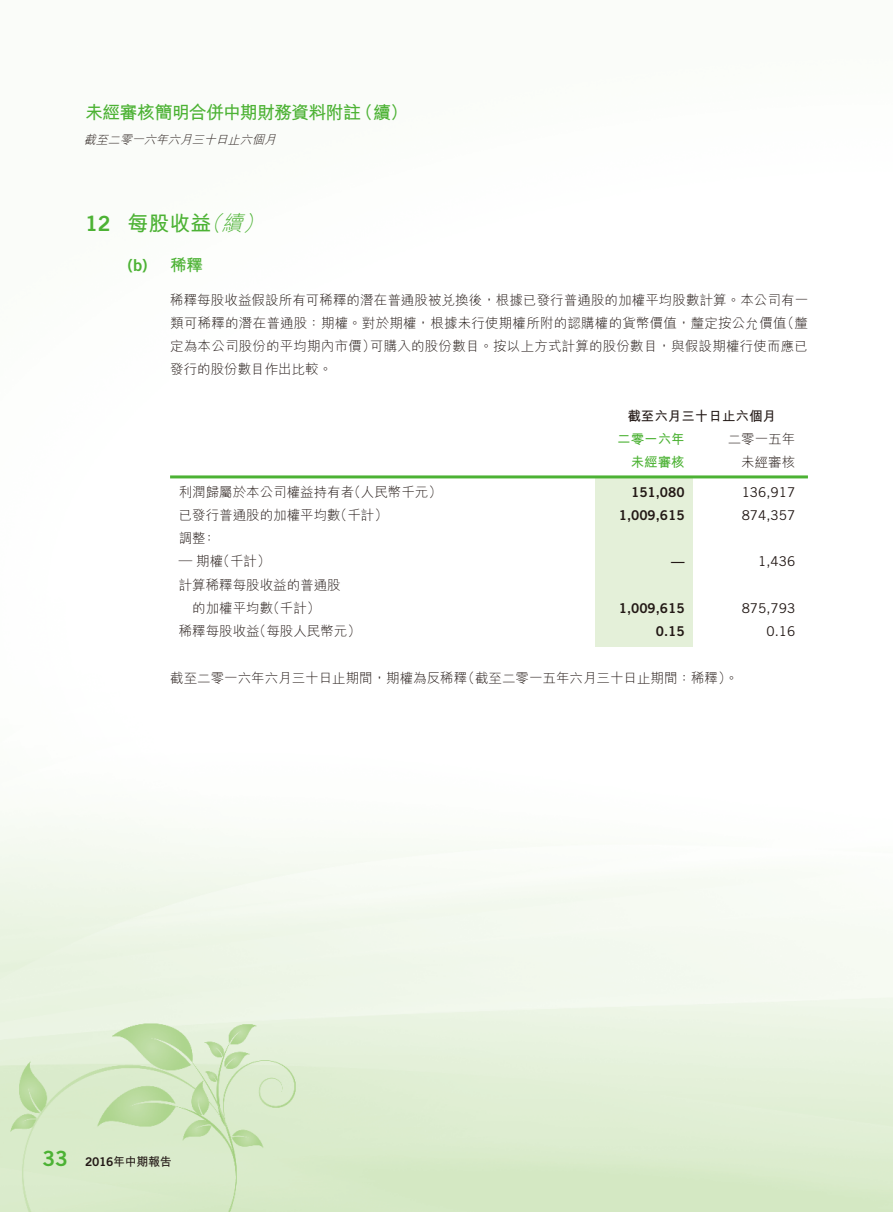
<style>
.page{position:relative;width:893px;height:1212px;background:#fff}
.page>*{position:absolute;margin:0;border:0;box-sizing:border-box;transform-origin:0 0}
.t1{font:21px "Trade Gothic LT Std Bd 2";color:#4cb234}
.t2{font:700 21px "M Hei HK";color:#4cb234}
.t3{font:italic 300 21px "M Hei HK";color:#4cb234}
.t4{font:700 18px "M Hei HK";letter-spacing:-.045em;color:#4cb234}
.t5{font:16.5px "Trade Gothic LT Std Bd 2";color:#4cb234}
.t6{font:700 16.5px "M Hei HK";color:#4cb234}
.t7{font:300 13.5px/23.2px "M Hei HK";letter-spacing:.005em;color:#231916}
.t8{font:13.5px "Trade Gothic LT Std";color:#231916}
.t9{font:13.5px "Trade Gothic LT Std Bd 2";color:#231916}
.t10{font:700 13.5px "M Hei HK";color:#231916}
.t11{font:700 13.5px "M Hei HK";color:#4cb234}
.t12{font:italic 300 12px "M Hei HK";color:#231916}
.t13{font:700 12px "M Hei HK";letter-spacing:-.025em;color:#231916}
.s1{font-family:"Trade Gothic LT Std Bd 2";font-weight:400}
</style>
<div class="page">
<img style="left:0;top:478px;width:892px;height:734px">
<div style="left:595px;top:477px;width:98px;height:170px;background:#e4f0d9"></div>
<hr style="left:170px;top:475px;width:638px;height:3px;background:#4cb234">
<h2 class="t4" style="left:85px;top:100px;width:278px">未經審核簡明合併中期財務資料附註</h2>
<p class="t12" style="left:84px;top:133px;width:197px">截至二零一六年六月三十日止六個月</p>
<h2 class="t4" style="left:355px;top:100px;width:55px">（續(</h2>
<h1 class="t1" style="left:85px;top:211px;width:27px">12</h1>
<h1 class="t3" style="left:222px;top:213px;width:28px">續</h1>
<h1 class="t3" style="left:201px;top:213px;width:28px">（</h1>
<h1 class="t3" style="left:243px;top:213px;width:28px">(</h1>
<h1 class="t2" style="left:128px;top:208px;width:85px">每股收益</h1>
<p class="t5" style="left:128px;top:255px;width:22px">)b(</p>
<p class="t6" style="left:170px;top:253px;width:34px">稀釋</p>
<p class="t7" style="left:170px;top:288px;width:640px;text-align:right">稀釋每股收益假設所有可稀釋的潛在普通股被兌換後，根據已發行普通股的加權平均股數計算。本公司有一（釐</p>
<p class="t7" style="left:370px;top:311px;width:439px;text-indent:-200px">類可稀釋的潛在普通股：期權。對於期權，根據未行使期權所附的認購權的貨幣價值，釐定按公允價值<br>可購入的股份數目。按以上方式計算的股份數目，與假設期權行使而應已</p>
<p class="t7" style="left:170px;top:334px;width:207px">定為本公司股份的平均期內市價）發行的股份數目作出比較。</p>
<p class="t10" style="left:627px;top:406px;width:150px">截至六月三十日止六個月</p>
<p class="t7" style="left:728px;top:427px;width:69px">二零一五年</p>
<p class="t11" style="left:617px;top:429px;width:69px">二零一六年</p>
<p class="t11" style="left:631px;top:453px;width:55px">未經審核</p>
<p class="t7" style="left:741px;top:451px;width:55px">未經審核</p>
<p class="t7" style="left:347px;top:480px;width:96px">（人民幣千元(</p>
<p class="t7" style="left:179px;top:480px;width:177px">利潤歸屬於本公司權益持有者</p>
<p class="t9" style="left:631px;top:483px;width:55px">151,080</p>
<p class="t8" style="left:742px;top:484px;width:55px">136,917</p>
<p class="t7" style="left:334px;top:503px;width:55px">（千計(</p>
<p class="t7" style="left:202px;top:503px;width:140px;text-indent:-24px">已發行普通股的加權平均數：</p>
<p class="t7" style="left:179px;top:526px;width:28px">調整</p>
<p class="t9" style="left:619px;top:507px;width:67px">1,009,615</p>
<p class="t8" style="left:742px;top:507px;width:55px">874,357</p>
<p class="t7" style="left:217px;top:550px;width:55px">（千計(</p>
<p class="t7" style="left:179px;top:550px;width:163px">— 期權<br>計算稀釋每股收益的普通股</p>
<p class="t9" style="left:671px;top:553px;width:15px">—</p>
<p class="t8" style="left:758px;top:553px;width:39px">1,436</p>
<p class="t7" style="left:266px;top:596px;width:55px">（千計(</p>
<p class="t7" style="left:192px;top:596px;width:82px">的加權平均數</p>
<p class="t9" style="left:619px;top:600px;width:67px">1,009,615</p>
<p class="t8" style="left:742px;top:600px;width:55px">875,793</p>
<p class="t7" style="left:253px;top:619px;width:109px">（每股人民幣元(</p>
<p class="t7" style="left:179px;top:619px;width:82px">稀釋每股收益</p>
<p class="t9" style="left:656px;top:623px;width:30px">0.15</p>
<p class="t8" style="left:766px;top:623px;width:30px">0.16</p>
<p class="t7" style="left:462px;top:666px;width:278px">（截至二零一五年六月三十日止期間：稀釋。(</p>
<p class="t7" style="left:170px;top:666px;width:298px">截至二零一六年六月三十日止期間，期權為反稀釋</p>
<h1 class="t1" style="left:42px;top:1145px;width:27px">33</h1>
<p class="t13" style="left:85px;top:1153px;width:88px"><span class="s1">2016</span>年中期報告</p>
</div>
